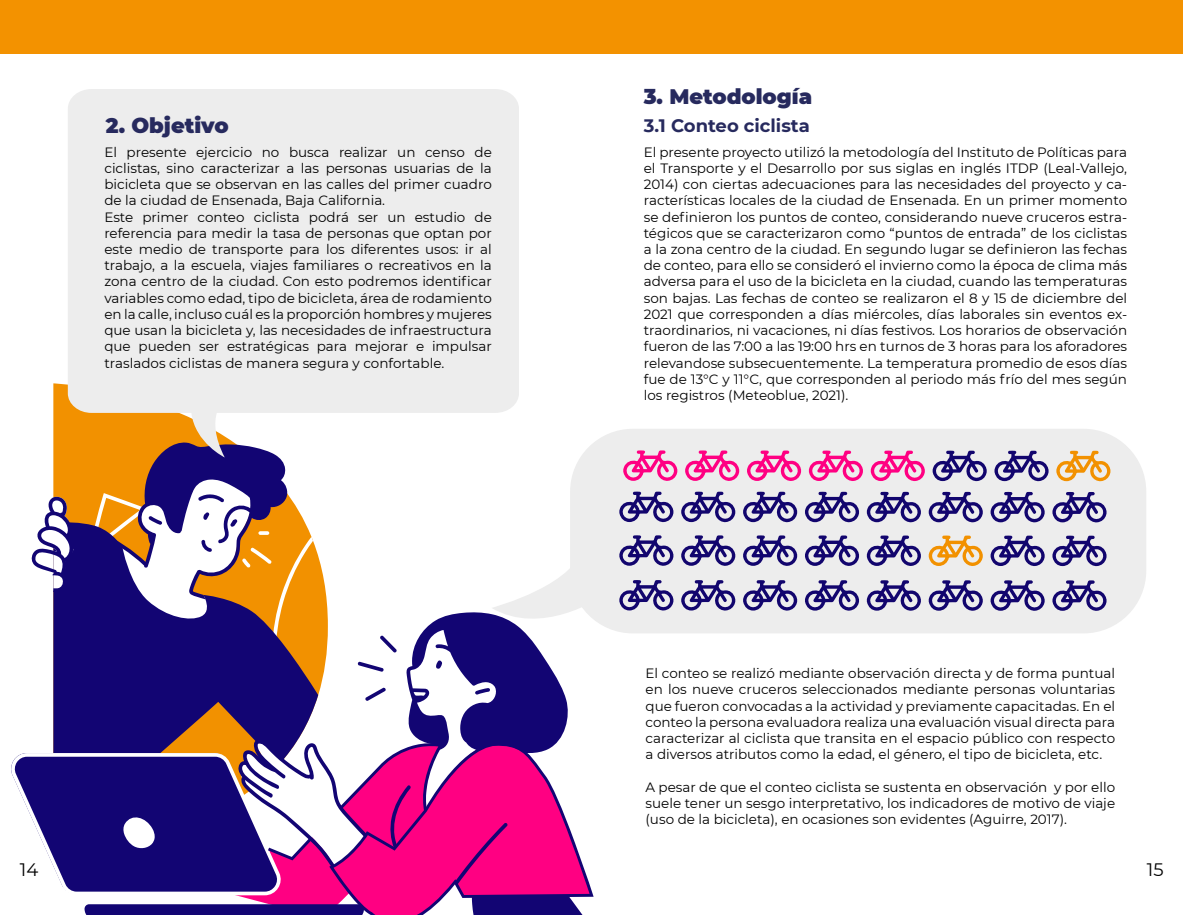
<style>
.page{position:relative;width:1183px;height:915px;background:#fff}
.page>*{position:absolute;margin:0;border:0;box-sizing:border-box;transform-origin:0 0}
.t1{font:900 21px "Montserrat";color:#272a5e}
.t2{font:700 18px "Montserrat";color:#272a5e}
.t3{font:18px "Montserrat";color:#000}
.t4{font:13.5px/16.2px "Montserrat";color:#000;text-align:justify}
</style>
<div class="page">
<svg style="left:68px;top:89px;width:451px;height:352px;background:#eeebe8"></svg>
<div style="left:0;top:0;width:1182px;height:53px;background:#f39200"></div>
<div style="left:570px;top:428px;width:575px;height:205px;background:#ededed;border-radius:63px"></div>
<svg style="left:11px;top:441px;width:589px;height:473px"></svg>
<svg style="left:623px;top:450px;width:54px;height:31px"></svg>
<svg style="left:685px;top:450px;width:54px;height:31px"></svg>
<svg style="left:747px;top:450px;width:53px;height:31px"></svg>
<svg style="left:808px;top:450px;width:54px;height:31px"></svg>
<svg style="left:870px;top:450px;width:54px;height:31px"></svg>
<svg style="left:932px;top:450px;width:54px;height:31px"></svg>
<svg style="left:994px;top:450px;width:54px;height:31px"></svg>
<svg style="left:1056px;top:450px;width:54px;height:31px"></svg>
<svg style="left:619px;top:491px;width:54px;height:31px"></svg>
<svg style="left:681px;top:491px;width:54px;height:31px"></svg>
<svg style="left:743px;top:491px;width:54px;height:31px"></svg>
<svg style="left:805px;top:491px;width:53px;height:31px"></svg>
<svg style="left:866px;top:491px;width:54px;height:31px"></svg>
<svg style="left:928px;top:491px;width:54px;height:31px"></svg>
<svg style="left:990px;top:491px;width:54px;height:31px"></svg>
<svg style="left:1052px;top:492px;width:54px;height:30px"></svg>
<svg style="left:619px;top:535px;width:54px;height:31px"></svg>
<svg style="left:681px;top:535px;width:54px;height:31px"></svg>
<svg style="left:743px;top:535px;width:54px;height:31px"></svg>
<svg style="left:805px;top:535px;width:53px;height:31px"></svg>
<svg style="left:866px;top:535px;width:54px;height:31px"></svg>
<svg style="left:928px;top:535px;width:54px;height:31px"></svg>
<svg style="left:990px;top:535px;width:54px;height:31px"></svg>
<svg style="left:1052px;top:535px;width:54px;height:31px"></svg>
<svg style="left:619px;top:580px;width:54px;height:30px"></svg>
<svg style="left:681px;top:580px;width:54px;height:30px"></svg>
<svg style="left:743px;top:580px;width:54px;height:30px"></svg>
<svg style="left:805px;top:580px;width:53px;height:30px"></svg>
<svg style="left:866px;top:580px;width:54px;height:31px"></svg>
<svg style="left:928px;top:580px;width:54px;height:31px"></svg>
<svg style="left:990px;top:580px;width:54px;height:31px"></svg>
<svg style="left:1052px;top:580px;width:54px;height:31px"></svg>
<h1 class="t1" style="left:643px;top:81px;width:170px">3. Metodología</h1>
<h1 class="t1" style="left:106px;top:110px;width:124px">2. Objetivo</h1>
<p class="t4" style="left:104px;top:143px;width:389px;text-align:left">El presente ejercicio no busca realizar un censo de ciclistas, sino caracterizar a las personas usuarias de la bicicleta que se observan en las calles del primer cuadro de la ciudad de Ensenada, Baja California.<br>Este primer conteo ciclista podrá ser un estudio de referencia para medir la tasa de personas que optan por este medio de transporte para los diferentes usos: ir al trabajo, a la escuela, viajes familiares o recreativos en la zona centro de la ciudad. Con esto podremos identificar variables como edad, tipo de bicicleta, área de rodamiento en la calle, incluso cuál es la proporción hombres y mujeres que usan la bicicleta y, las necesidades de infraestructura que pueden ser estratégicas para mejorar e impulsar traslados ciclistas de manera segura y confortable.</p>
<p class="t4" style="left:643px;top:143px;width:485px">El presente proyecto utilizó la metodología del Instituto de Políticas para el Transporte y el Desarrollo por sus siglas en inglés ITDP (Leal-Vallejo, 2014) con ciertas adecuaciones para las necesidades del proyecto y ca&shy;racterísticas locales de la ciudad de Ensenada. En un primer momento se definieron los puntos de conteo, considerando nueve cruceros estra&shy;tégicos que se caracterizaron como “puntos de entrada” de los ciclistas a la zona centro de la ciudad. En segundo lugar se definieron las fechas de conteo, para ello se consideró el invierno como la época de clima más adversa para el uso de la bicicleta en la ciudad, cuando las temperaturas son bajas. Las fechas de conteo se realizaron el 8 y 15 de diciembre del 2021 que corresponden a días miércoles, días laborales sin eventos ex&shy;traordinarios, ni vacaciones, ni días festivos. Los horarios de observación fueron de las 7:00 a las 19:00 hrs en turnos de 3 horas para los aforadores relevandose subsecuentemente. La temperatura promedio de esos días fue de 13°C y 11°C, que corresponden al periodo más frío del mes según los registros (Meteoblue, 2021).</p>
<h2 class="t2" style="left:643px;top:113px;width:168px">3.1 Conteo ciclista</h2>
<p class="t4" style="left:645px;top:664px;width:471px">El conteo se realizó mediante observación directa y de forma puntual en los nueve cruceros seleccionados mediante personas voluntarias que fueron convocadas a la actividad y previamente capacitadas. En el conteo la persona evaluadora realiza una evaluación visual directa para caracterizar al ciclista que transita en el espacio público con respecto a diversos atributos como la edad, el género, el tipo de bicicleta, etc.</p>
<p class="t4" style="left:645px;top:778px;width:471px">A pesar de que el conteo ciclista se sustenta en observación y por ello suele tener un sesgo interpretativo, los indicadores de motivo de viaje (uso de la bicicleta), en ocasiones son evidentes (Aguirre, 2017).</p>
<h2 class="t3" style="left:20px;top:857px;width:20px">14</h2>
<h2 class="t3" style="left:1146px;top:857px;width:18px">15</h2>
</div>
